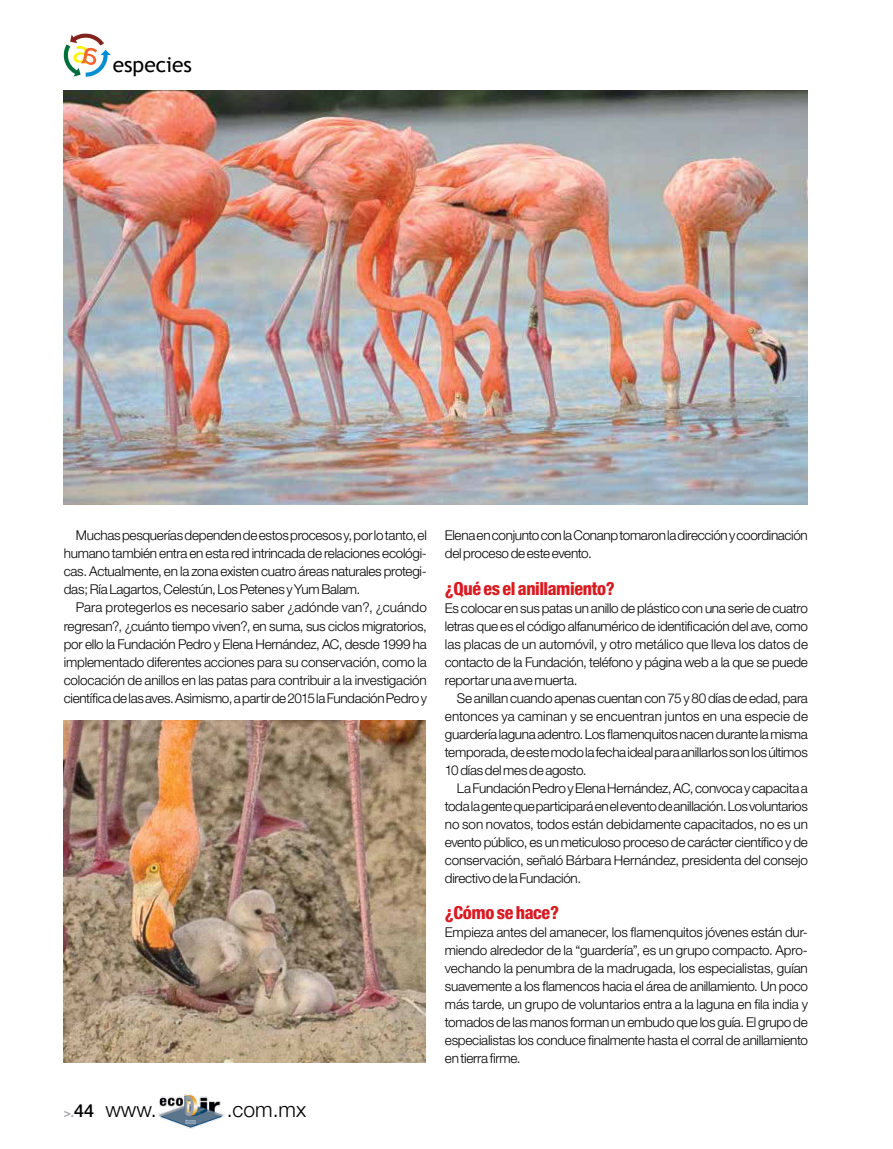
<style>
.page{position:relative;width:893px;height:1149px;background:#fff}
.page>*{position:absolute;margin:0;border:0;box-sizing:border-box;transform-origin:0 0}
.t1{font:300 21px "Helvetica Neue";color:#000}
.t2{font:21px "Trebuchet MS";color:#000}
.t3{font:800 condensed 18px "Helvetica Neue";letter-spacing:-.025em;color:#d91a21}
.t4{font:300 13.5px/18px "Helvetica Neue";letter-spacing:-.02em;color:#000;text-align:justify}
.s1{font-weight:700;font-size:12px;color:#a7a9ac}
.s2{font-weight:500;font-size:18px}
</style>
<div class="page">
<svg style="left:63px;top:33px;width:48px;height:44px"></svg>
<img style="left:64px;top:720px;width:361px;height:342px">
<img style="left:64px;top:90px;width:744px;height:414px">
<img style="left:157px;top:1094px;width:67px;height:33px">
<h1 class="t2" style="left:113px;top:52px;width:81px">especies</h1>
<p class="t4" style="left:64px;top:526px;width:365px;text-indent:12px">Muchas pesquerías dependen de estos procesos y, por lo tanto, el humano también entra en esta red intrincada de relaciones ecológi&shy;cas. Actualmente, en la zona existen cuatro áreas naturales protegi&shy;das; Ría Lagartos, Celestún, Los Petenes y Yum Balam.</p>
<p class="t4" style="left:64px;top:598px;width:365px;text-indent:12px">Para protegerlos es necesario saber ¿adónde van?, ¿cuándo regresan?, ¿cuánto tiempo viven?, en suma, sus ciclos migratorios, por ello la Fundación Pedro y Elena Hernández, AC, desde 1999 ha implementado diferentes acciones para su conservación, como la colocación de anillos en las patas para contribuir a la investigación científica de las aves. Asimismo, a partir de 2015 la Fundación Pedro y</p>
<h1 class="t1" style="left:64px;top:1096px;width:94px"><span class="s1">&gt;.</span><span class="s2">44</span> www.</h1>
<h1 class="t1" style="left:227px;top:1096px;width:81px">.com.mx</h1>
<p class="t4" style="left:445px;top:526px;width:364px">Elena en conjunto con la Conanp tomaron la dirección y coordinación del proceso de este evento.</p>
<h2 class="t3" style="left:445px;top:576px;width:172px">¿Qué es el anillamiento?</h2>
<p class="t4" style="left:445px;top:598px;width:365px">Es colocar en sus patas un anillo de plástico con una serie de cuatro letras que es el código alfanumérico de identificación del ave, como las placas de un automóvil, y otro metálico que lleva los datos de contacto de la Fundación, teléfono y página web a la que se puede reportar una ave muerta.</p>
<p class="t4" style="left:445px;top:688px;width:365px;text-indent:12px">Se anillan cuando apenas cuentan con 75 y 80 días de edad, para entonces ya caminan y se encuentran juntos en una especie de guardería laguna adentro. Los flamenquitos nacen durante la misma temporada, de este modo la fecha ideal para anillarlos son los últimos 10 días del mes de agosto.</p>
<p class="t4" style="left:445px;top:778px;width:365px;text-indent:12px">La Fundación Pedro y Elena Hernández, AC, convoca y capacita a toda la gente que participará en el evento de anillación. Los voluntarios no son novatos, todos están debidamente capacitados, no es un evento público, es un meticuloso proceso de carácter científico y de conservación, señaló Bárbara Hernández, presidenta del consejo directivo de la Fundación.</p>
<h2 class="t3" style="left:445px;top:900px;width:116px">¿Cómo se hace?</h2>
<p class="t4" style="left:445px;top:922px;width:365px">Empieza antes del amanecer, los flamenquitos jóvenes están dur&shy;miendo alrededor de la “guardería”, es un grupo compacto. Apro&shy;vechando la penumbra de la madrugada, los especialistas, guían suavemente a los flamencos hacia el área de anillamiento. Un poco más tarde, un grupo de voluntarios entra a la laguna en fila india y tomados de las manos forman un embudo que los guía. El grupo de especialistas los conduce finalmente hasta el corral de anillamiento en tierra firme.</p>
</div>
